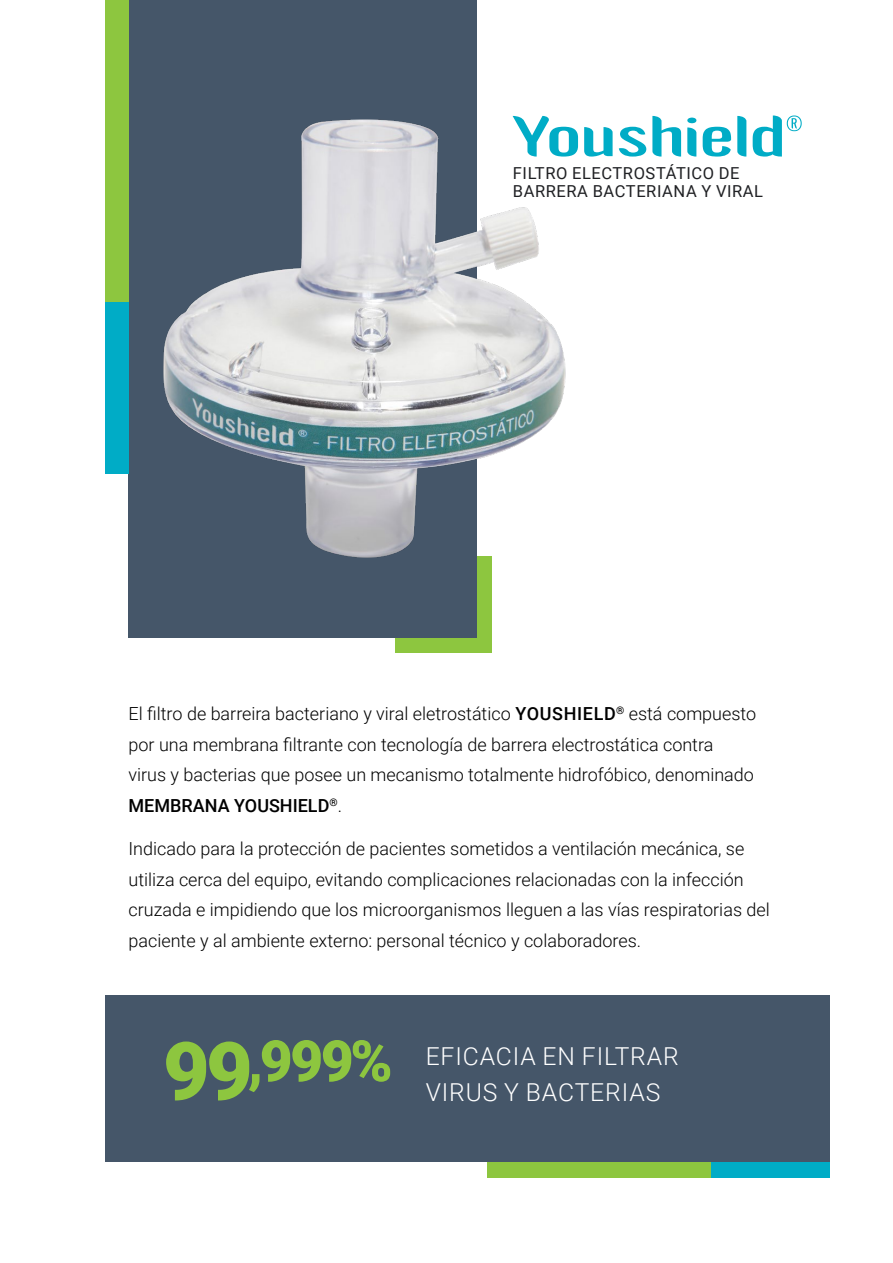
<style>
.page{position:relative;width:893px;height:1263px;background:#fff}
.page>*{position:absolute;margin:0;border:0;box-sizing:border-box;transform-origin:0 0}
.t1{font:900 57.15px "Roboto";color:#8dc63f}
.t2{font:300 24.75px/35.5px "Roboto";letter-spacing:.035em;color:#fff}
.t3{font:300 18px/30.6px "Roboto";color:#000}
.t4{font:16.5px/18.1px "Roboto";letter-spacing:.035em;color:#202124}
.s1{font-weight:500}
.s2{font-size:80.7px}
</style>
<div class="page">
<div style="left:488px;top:1161px;width:223px;height:17px;background:#8dc63f"></div>
<div style="left:711px;top:1161px;width:118px;height:17px;background:#00acc6"></div>
<div style="left:105px;top:995px;width:724px;height:166px;background:#455669"></div>
<div style="left:395px;top:556px;width:97px;height:97px;background:#8dc63f"></div>
<div style="left:129px;top:0;width:348px;height:638px;background:#455669"></div>
<div style="left:105px;top:0;width:24px;height:302px;background:#8dc63f"></div>
<div style="left:105px;top:302px;width:24px;height:171px;background:#00acc6"></div>
<img style="left:117px;top:115px;width:449px;height:455px">
<svg style="left:513px;top:116px;width:65px;height:41px"></svg>
<svg style="left:584px;top:127px;width:29px;height:30px"></svg>
<svg style="left:619px;top:127px;width:27px;height:30px"></svg>
<svg style="left:652px;top:116px;width:29px;height:41px"></svg>
<svg style="left:687px;top:118px;width:9px;height:39px"></svg>
<svg style="left:703px;top:127px;width:28px;height:30px"></svg>
<svg style="left:737px;top:116px;width:9px;height:41px"></svg>
<svg style="left:753px;top:115px;width:49px;height:42px"></svg>
<p class="t4" style="left:513px;top:164px;width:252px">FILTRO ELECTROSTÁTICO DE<br>BARRERA BACTERIANA Y VIRAL</p>
<p class="t3" style="left:129px;top:697px;width:629px">El filtro de barreira bacteriano y viral eletrostático <span class="s1">YOUSHIELD</span><sup>®</sup> está compuesto por una membrana filtrante con tecnología de barrera electrostática contra<br>virus y bacterias que posee un mecanismo totalmente hidrofóbico, denominado <span class="s1">MEMBRANA YOUSHIELD</span><sup>®</sup>.</p>
<p class="t3" style="left:129px;top:833px;width:643px">Indicado para la protección de pacientes sometidos a ventilación mecánica, se utiliza cerca del equipo, evitando complicaciones relacionadas con la infección cruzada e impidiendo que los microorganismos lleguen a las vías respiratorias del paciente y al ambiente externo: personal técnico y colaboradores.</p>
<h1 class="t1" style="left:163px;top:1021px;width:231px"><span class="s2">99</span>,999%</h1>
<h2 class="t2" style="left:426px;top:1038px;width:255px">EFICACIA EN FILTRAR<br>VIRUS Y BACTERIAS</h2>
</div>
